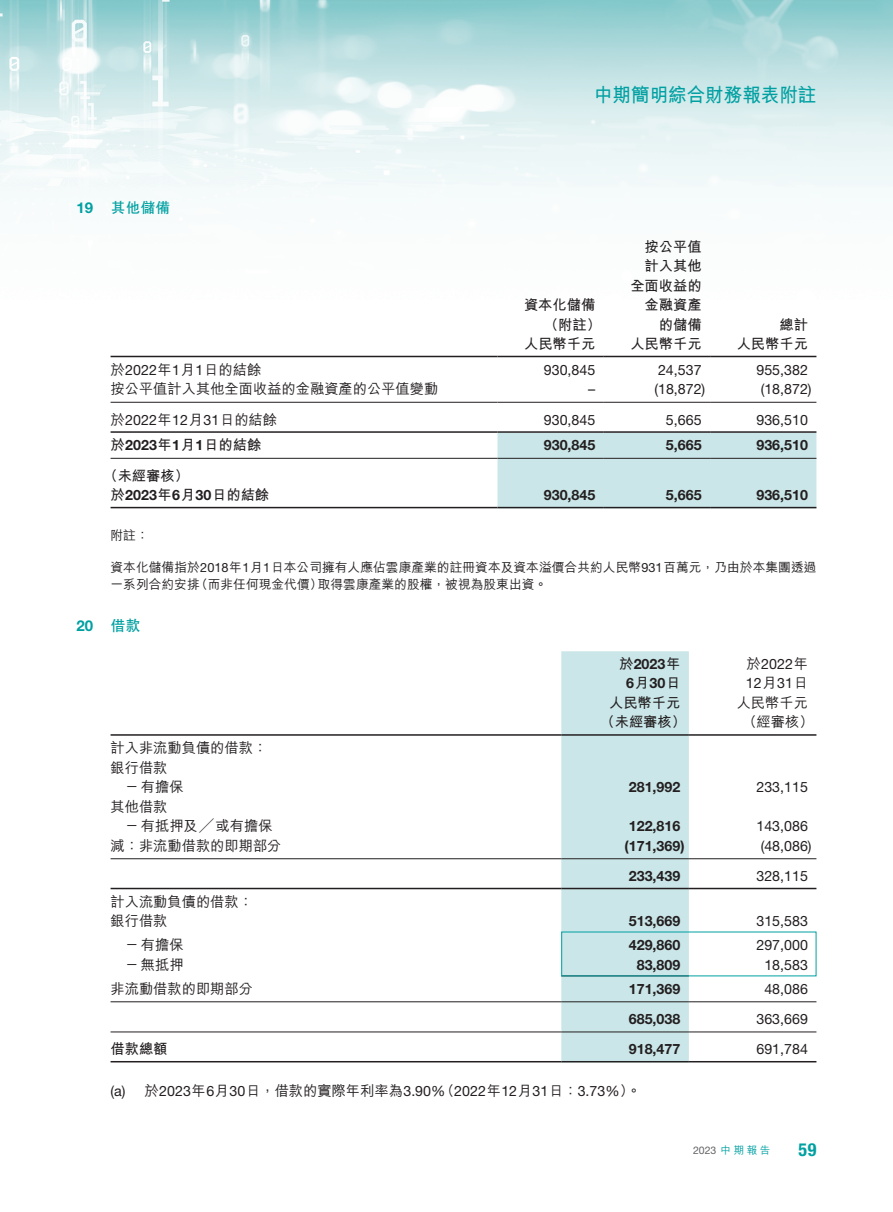
<style>
.page{position:relative;width:893px;height:1212px;background:#fff}
.page>*{position:absolute;margin:0;border:0;box-sizing:border-box;transform-origin:0 0}
.t1{font:700 19.5px "M Hei HK";color:#00a0a2;scale:.95 1}
.t2{font:700 condensed 18px "Helvetica Neue LT Std";color:#00a0a2}
.t3{font:700 15px "C Hei 2 HK";color:#00a0a2}
.t4{font:700 15px "Helvetica Neue LT Std";color:#00a0a2}
.t5{font:14.25px/19.5px "Helvetica Neue LT Std";color:#231f20}
.t6{font:500 14.25px/19.5px "M Hei HK";color:#231f20}
.t7{font:700 14.25px/19.5px "Helvetica Neue LT Std";color:#231f20;text-align:center}
.t8{font:700 14.25px/19.5px "M Hei HK";color:#231f20}
.t9{font:500 12.75px/16.5px "M Hei HK";color:#231f20}
.t10{font:10.5px "Helvetica Neue LT Std";color:#636366}
.s1{font-family:"Helvetica Neue LT Std"}
.s2{font-family:"Helvetica Neue LT Std";font-weight:400}
.s3{font-family:"M Hei HK";font-weight:500}
.s4{font-family:"C Hei 2 HK"}
.s5{font-family:"M Hei HK"}
.s6{font-family:"M Hei HK";font-weight:500;color:#00a0a2}
</style>
<div class="page">
<img style="left:0;top:0;width:893px;height:1063px">
<div style="left:497px;top:433px;width:319px;height:74px;background:#cae6e8"></div>
<hr style="left:111px;top:356px;width:386px;height:1px;background:#231f20">
<hr style="left:497px;top:356px;width:107px;height:1px;background:#231f20">
<hr style="left:604px;top:356px;width:106px;height:1px;background:#231f20">
<hr style="left:710px;top:356px;width:106px;height:1px;background:#231f20">
<hr style="left:111px;top:402px;width:386px;height:1px;background:#231f20">
<hr style="left:497px;top:402px;width:107px;height:1px;background:#231f20">
<hr style="left:604px;top:402px;width:106px;height:1px;background:#231f20">
<hr style="left:710px;top:402px;width:106px;height:1px;background:#231f20">
<hr style="left:111px;top:431px;width:386px;height:2px;background:#231f20">
<hr style="left:497px;top:431px;width:107px;height:2px;background:#231f20">
<hr style="left:604px;top:431px;width:106px;height:2px;background:#231f20">
<hr style="left:710px;top:431px;width:106px;height:2px;background:#231f20">
<hr style="left:111px;top:458px;width:386px;height:1px;background:#231f20">
<hr style="left:497px;top:458px;width:107px;height:1px;background:#231f20">
<hr style="left:604px;top:458px;width:106px;height:1px;background:#231f20">
<hr style="left:710px;top:458px;width:106px;height:1px;background:#231f20">
<hr style="left:111px;top:507px;width:386px;height:1px;background:#231f20">
<hr style="left:497px;top:507px;width:107px;height:1px;background:#231f20">
<hr style="left:604px;top:507px;width:106px;height:1px;background:#231f20">
<hr style="left:710px;top:507px;width:106px;height:1px;background:#231f20">
<div style="left:561px;top:651px;width:128px;height:410px;background:#cae6e8"></div>
<hr style="left:111px;top:734px;width:450px;height:2px;background:#231f20">
<hr style="left:561px;top:734px;width:128px;height:2px;background:#231f20">
<hr style="left:689px;top:734px;width:127px;height:2px;background:#231f20">
<hr style="left:111px;top:858px;width:450px;height:1px;background:#231f20">
<hr style="left:561px;top:858px;width:128px;height:1px;background:#231f20">
<hr style="left:689px;top:858px;width:127px;height:1px;background:#231f20">
<hr style="left:111px;top:888px;width:450px;height:1px;background:#231f20">
<hr style="left:561px;top:888px;width:128px;height:1px;background:#231f20">
<hr style="left:689px;top:888px;width:127px;height:1px;background:#231f20">
<hr style="left:111px;top:1001px;width:450px;height:1px;background:#231f20">
<hr style="left:561px;top:1001px;width:128px;height:1px;background:#231f20">
<hr style="left:689px;top:1001px;width:127px;height:1px;background:#231f20">
<hr style="left:111px;top:1031px;width:450px;height:1px;background:#231f20">
<hr style="left:561px;top:1031px;width:128px;height:1px;background:#231f20">
<hr style="left:689px;top:1031px;width:127px;height:1px;background:#231f20">
<hr style="left:111px;top:1061px;width:450px;height:1px;background:#231f20">
<hr style="left:561px;top:1061px;width:128px;height:1px;background:#231f20">
<hr style="left:689px;top:1061px;width:127px;height:1px;background:#231f20">
<p class="t3" style="left:77px;top:197px;width:96px"><span class="s1">19</span> 其他儲備</p>
<h1 class="t1" style="left:594px;top:81px;width:236px">中期簡明綜合財務報表附註</h1>
<p class="t8" style="left:544px;top:294px;width:58px;text-indent:-20px">資本化儲備（附註）</p>
<p class="t8" style="left:630px;top:235px;width:73px;text-align:right">按公平值計入其他全面收益的金融資產的儲備</p>
<p class="t8" style="left:779px;top:313px;width:30px">總計</p>
<p class="t8" style="left:524px;top:333px;width:73px">人民幣千元</p>
<p class="t8" style="left:630px;top:333px;width:73px">人民幣千元</p>
<p class="t8" style="left:737px;top:333px;width:73px">人民幣千元</p>
<p class="t6" style="left:111px;top:359px;width:152px">於<span class="s2">2022</span>年<span class="s2">1</span>月<span class="s2">1</span>日的結餘</p>
<p class="t5" style="left:544px;top:360px;width:53px">930,845</p>
<p class="t5" style="left:658px;top:360px;width:45px">24,537</p>
<p class="t5" style="left:756px;top:360px;width:53px">955,382</p>
<p class="t6" style="left:111px;top:378px;width:329px">按公平值計入其他全面收益的金融資產的公平值變動</p>
<p class="t5" style="left:588px;top:379px;width:9px">–</p>
<p class="t5" style="left:654px;top:379px;width:52px">(18,872)</p>
<p class="t5" style="left:761px;top:379px;width:52px">(18,872)</p>
<p class="t5" style="left:111px;top:410px;width:168px"><span class="s3">於</span>2022<span class="s3">年</span>12<span class="s3">月</span>31<span class="s3">日的結餘</span></p>
<p class="t5" style="left:544px;top:410px;width:53px">930,845</p>
<p class="t5" style="left:666px;top:410px;width:37px">5,665</p>
<p class="t5" style="left:756px;top:410px;width:53px">936,510</p>
<p class="t8" style="left:111px;top:434px;width:152px">於<span class="s1">2023</span>年<span class="s1">1</span>月<span class="s1">1</span>日的結餘</p>
<p class="t7" style="left:544px;top:435px;width:53px">930,845</p>
<p class="t7" style="left:666px;top:435px;width:37px">5,665</p>
<p class="t7" style="left:756px;top:435px;width:53px">936,510</p>
<p class="t8" style="left:111px;top:465px;width:160px;text-indent:-7px">（未經審核）<br>於<span class="s1">2023</span>年<span class="s1">6</span>月<span class="s1">30</span>日的結餘</p>
<p class="t7" style="left:544px;top:485px;width:53px">930,845</p>
<p class="t7" style="left:666px;top:485px;width:37px">5,665</p>
<p class="t7" style="left:756px;top:485px;width:53px">936,510</p>
<p class="t9" style="left:111px;top:526px;width:40px">附註：</p>
<p class="t9" style="left:111px;top:558px;width:707px">資本化儲備指於<span class="s2">2018</span>年<span class="s2">1</span>月<span class="s2">1</span>日本公司擁有人應佔雲康產業的註冊資本及資本溢價合共約人民幣<span class="s2">931</span>百萬元，乃由於本集團透過一系列合約安排（而非任何現金代價）取得雲康產業的股權，被視為股東出資。</p>
<p class="t4" style="left:77px;top:617px;width:66px">20 <span class="s4">借款</span></p>
<p class="t7" style="left:619px;top:654px;width:63px"><span class="s5">於</span>2023<span class="s5">年<br></span>6<span class="s5">月</span>30<span class="s5">日</span></p>
<p class="t5" style="left:746px;top:654px;width:64px"><span class="s3">於</span>2022<span class="s3">年<br></span>12<span class="s3">月</span>31<span class="s3">日</span></p>
<p class="t8" style="left:609px;top:692px;width:73px">人民幣千元</p>
<p class="t6" style="left:737px;top:692px;width:73px">人民幣千元</p>
<p class="t8" style="left:601px;top:711px;width:87px">（未經審核）</p>
<p class="t6" style="left:742px;top:711px;width:73px">（經審核）</p>
<p class="t6" style="left:111px;top:737px;width:158px">計入非流動負債的借款：</p>
<p class="t6" style="left:111px;top:757px;width:58px">銀行借款</p>
<p class="t6" style="left:125px;top:776px;width:60px">－有擔保</p>
<p class="t7" style="left:629px;top:777px;width:53px">281,992</p>
<p class="t5" style="left:756px;top:777px;width:53px">233,115</p>
<p class="t6" style="left:125px;top:796px;width:149px;text-indent:-14px">其他借款<br>－有抵押及╱或有擔保</p>
<p class="t7" style="left:629px;top:816px;width:53px">122,816</p>
<p class="t5" style="left:756px;top:816px;width:53px">143,086</p>
<p class="t6" style="left:111px;top:835px;width:173px">減：非流動借款的即期部分</p>
<p class="t7" style="left:625px;top:836px;width:61px">(171,369)</p>
<p class="t5" style="left:761px;top:836px;width:52px">(48,086)</p>
<p class="t7" style="left:629px;top:866px;width:53px">233,439</p>
<p class="t5" style="left:756px;top:866px;width:53px">328,115</p>
<p class="t6" style="left:111px;top:891px;width:144px">計入流動負債的借款：銀行借款</p>
<p class="t7" style="left:629px;top:911px;width:53px">513,669</p>
<p class="t5" style="left:756px;top:911px;width:53px">315,583</p>
<p class="t6" style="left:125px;top:934px;width:60px">－有擔保</p>
<p class="t7" style="left:629px;top:935px;width:53px">429,860</p>
<p class="t5" style="left:756px;top:935px;width:53px">297,000</p>
<p class="t6" style="left:125px;top:954px;width:60px">－無抵押</p>
<p class="t7" style="left:637px;top:955px;width:45px">83,809</p>
<p class="t5" style="left:764px;top:955px;width:45px">18,583</p>
<p class="t6" style="left:111px;top:978px;width:144px">非流動借款的即期部分</p>
<p class="t7" style="left:629px;top:979px;width:53px">171,369</p>
<p class="t5" style="left:764px;top:979px;width:45px">48,086</p>
<p class="t7" style="left:629px;top:1009px;width:53px">685,038</p>
<p class="t5" style="left:756px;top:1009px;width:53px">363,669</p>
<p class="t8" style="left:111px;top:1038px;width:58px">借款總額</p>
<p class="t7" style="left:629px;top:1039px;width:53px">918,477</p>
<p class="t5" style="left:756px;top:1039px;width:53px">691,784</p>
<p class="t5" style="left:111px;top:1081px;width:532px">(a) <span class="s3">於</span>2023<span class="s3">年</span>6<span class="s3">月</span>30<span class="s3">日，借款的實際年利率為</span>3.90%<span class="s3">（</span>2022<span class="s3">年</span>12<span class="s3">月</span>31<span class="s3">日：</span>3.73%<span class="s3">）。</span></p>
<p class="t10" style="left:693px;top:1144px;width:79px">2023 <span class="s6">中期報告</span></p>
<p class="t2" style="left:799px;top:1138px;width:19px">59</p>
</div>
